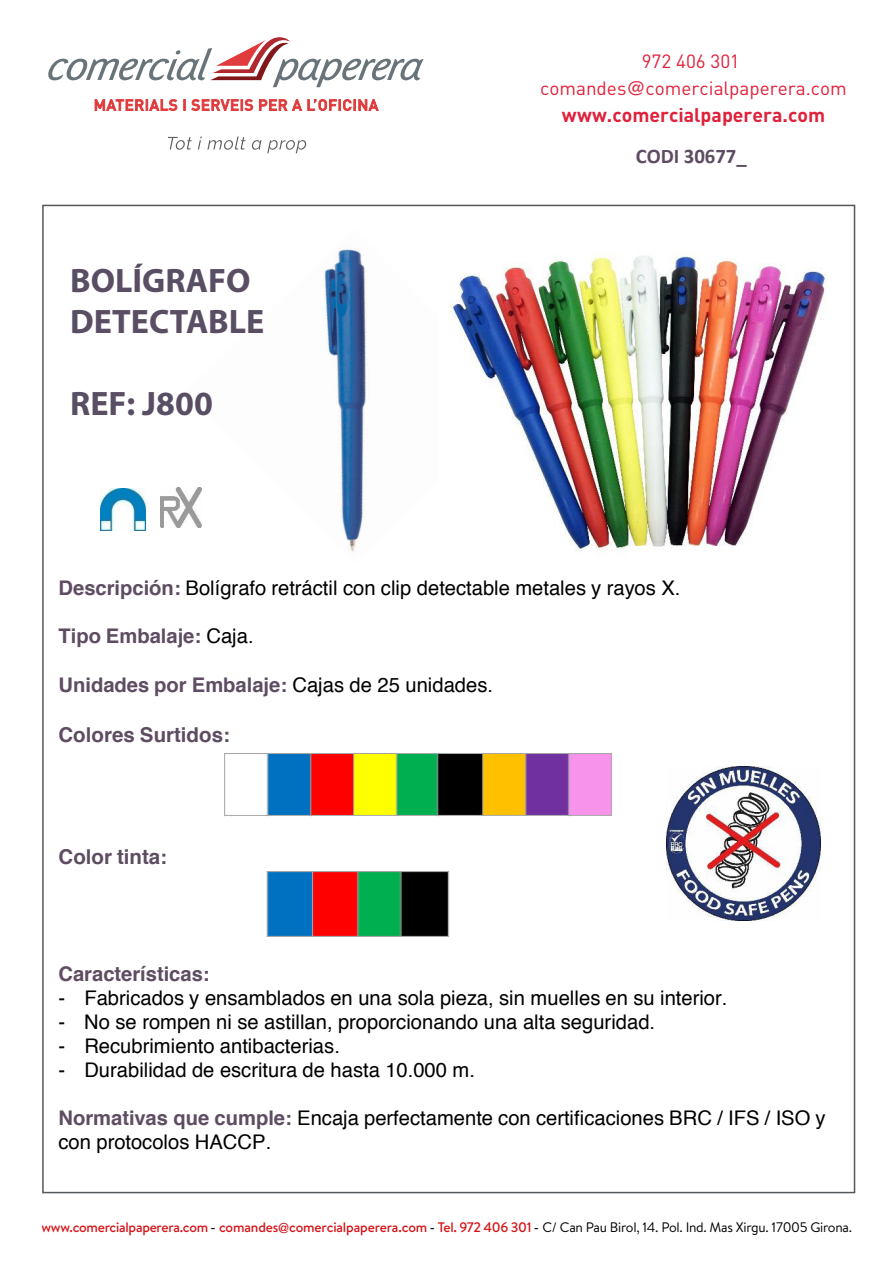
<style>
.page{position:relative;width:893px;height:1263px;background:#fff}
.page>*{position:absolute;margin:0;border:0;box-sizing:border-box;transform-origin:0 0}
.t1{font:700 34.05px/40.8px "Myriad Pro";color:#594e63}
.t2{font:700 20.85px "Calibri";color:#5e4d62}
.t3{font:700 20.55px "Helvetica";color:#5e4d62}
.t4{font:20.25px/24.2px "Helvetica";color:#000}
.t5{font:700 20.25px "Helvetica";color:#5e4d62}
.t6{font:700 19.5px "DIN";color:#e0213b}
.t7{font:18.9px/27px "DIN";color:#e0213b;text-align:center}
.t8{font:500 13.8px "Brandon Text";letter-spacing:-.02em;color:#d51317}
.s1{font-family:"Helvetica"}
.s2{font-weight:700;color:#5e4d62}
.s3{font-weight:400;color:#000}
.s4{color:#000}
.s5{font-family:"Helvetica Neue"}
</style>
<div class="page">
<img style="left:197px;top:249px;width:169px;height:303px">
<img style="left:448px;top:253px;width:379px;height:298px">
<img style="left:666px;top:766px;width:155px;height:154px">
<img style="left:100px;top:488px;width:45px;height:42px">
<img style="left:160px;top:487px;width:41px;height:40px">
<img style="left:225px;top:753px;width:387px;height:63px">
<img style="left:267px;top:872px;width:183px;height:65px">
<svg style="left:168px;top:137px;width:24px;height:13px"></svg>
<svg style="left:198px;top:137px;width:48px;height:13px"></svg>
<svg style="left:252px;top:140px;width:9px;height:10px"></svg>
<svg style="left:267px;top:140px;width:39px;height:13px"></svg>
<svg style="left:48px;top:37px;width:375px;height:50px"></svg>
<svg style="left:95px;top:99px;width:82px;height:12px"></svg>
<svg style="left:183px;top:99px;width:70px;height:12px"></svg>
<svg style="left:259px;top:99px;width:120px;height:12px"></svg>
<p class="t7" style="left:540px;top:47px;width:308px">972 406 301 comandes<span class="s1">@</span>comercialpaperera.com</p>
<p class="t6" style="left:562px;top:102px;width:265px">www.comercialpaperera.com</p>
<h1 class="t1" style="left:70px;top:259px;width:196px">BOLÍGRAFO<br>DETECTABLE</h1>
<h1 class="t1" style="left:70px;top:382px;width:144px">REF: J800</h1>
<p class="t2" style="left:636px;top:142px;width:113px">CODI 30677_</p>
<p class="t4" style="left:58px;top:577px;width:623px"><span class="s2">Descripción:</span> Bolígrafo retráctil con clip detectable metales y rayos X.</p>
<p class="t5" style="left:58px;top:620px;width:197px">Tipo Embalaje: <span class="s3">Caja.</span></p>
<p class="t5" style="left:58px;top:668px;width:436px">Unidades por Embalaje: <span class="s3">Cajas de 25 unidades.</span></p>
<p class="t3" style="left:58px;top:718px;width:173px">Colores Surtidos:</p>
<p class="t3" style="left:58px;top:840px;width:110px">Color tinta:</p>
<p class="t5" style="left:58px;top:957px;width:153px">Características:</p>
<p class="t4" style="left:58px;top:986px;width:670px">- Fabricados y ensamblados en una sola pieza, sin muelles en su interior.</p>
<p class="t4" style="left:58px;top:1010px;width:598px">- No se rompen ni se astillan, proporcionando una alta seguridad.</p>
<p class="t4" style="left:58px;top:1034px;width:283px">- Recubrimiento antibacterias.</p>
<p class="t4" style="left:58px;top:1058px;width:418px">- Durabilidad de escritura de hasta 10.000 m.</p>
<p class="t4" style="left:58px;top:1106px;width:769px"><span class="s2">Normativas que cumple:</span> Encaja perfectamente con certificaciones BRC / IFS / ISO y con protocolos HACCP.</p>
<p class="t8" style="left:41px;top:1217px;width:812px">www.comercialpaperera.com <span class="s4">-</span> comandes<span class="s5">@</span>comercialpaperera.com <span class="s4">-</span> Tel. 972 406 301 <span class="s4">-</span> <span class="s3">C/ Can Pau Birol, 14. Pol. Ind. Mas Xirgu. 17005 Girona.</span></p>
</div>
